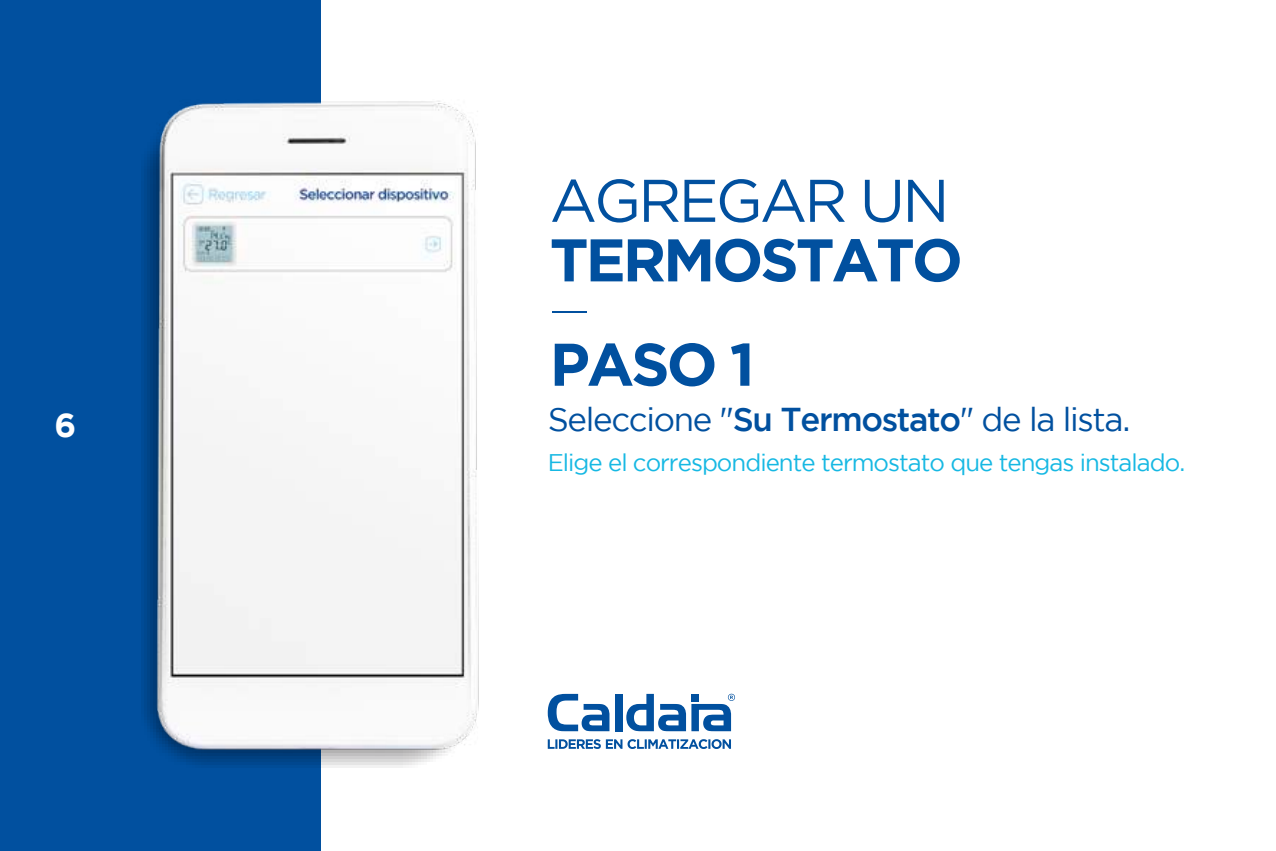
<style>
.page{position:relative;width:1276px;height:851px;background:#fff}
.page>*{position:absolute;margin:0;border:0;box-sizing:border-box;transform-origin:0 0}
.t1{font:700 60px/104.4px "Gotham";letter-spacing:-.05em;color:#01509f}
.t2{font:60px "Gotham";letter-spacing:-.05em;color:#01509f}
.t3{font:33px "Gotham";letter-spacing:-.04em;color:#01509f}
.t4{font:700 33px "Gotham";color:#fff}
.t5{font:24px "Gotham";letter-spacing:-.04em;color:#16b8e3}
.s1{font-weight:500}
</style>
<div class="page">
<div style="left:0;top:0;width:321px;height:850px;background:#01509f"></div>
<hr style="left:552px;top:311px;width:34px;height:2px;background:#01509f">
<svg style="left:548px;top:739px;width:183px;height:9px"></svg>
<div style="left:615px;top:693px;width:7px;height:38px;background:#01509f"></div>
<svg style="left:548px;top:693px;width:61px;height:38px"></svg>
<svg style="left:626px;top:693px;width:108px;height:38px"></svg>
<img style="left:144px;top:101px;width:335px;height:667px">
<h2 class="t4" style="left:54px;top:406px;width:23px">6</h2>
<h1 class="t2" style="left:550px;top:167px;width:401px">AGREGAR UN</h1>
<h1 class="t1" style="left:550px;top:206px;width:415px">TERMOSTATO<br>PASO 1</h1>
<h2 class="t3" style="left:548px;top:401px;width:584px">Seleccione "<span class="s1">Su Termostato</span>" de la lista.</h2>
<p class="t5" style="left:548px;top:449px;width:639px">Elige el correspondiente termostato que tengas instalado.</p>
</div>
